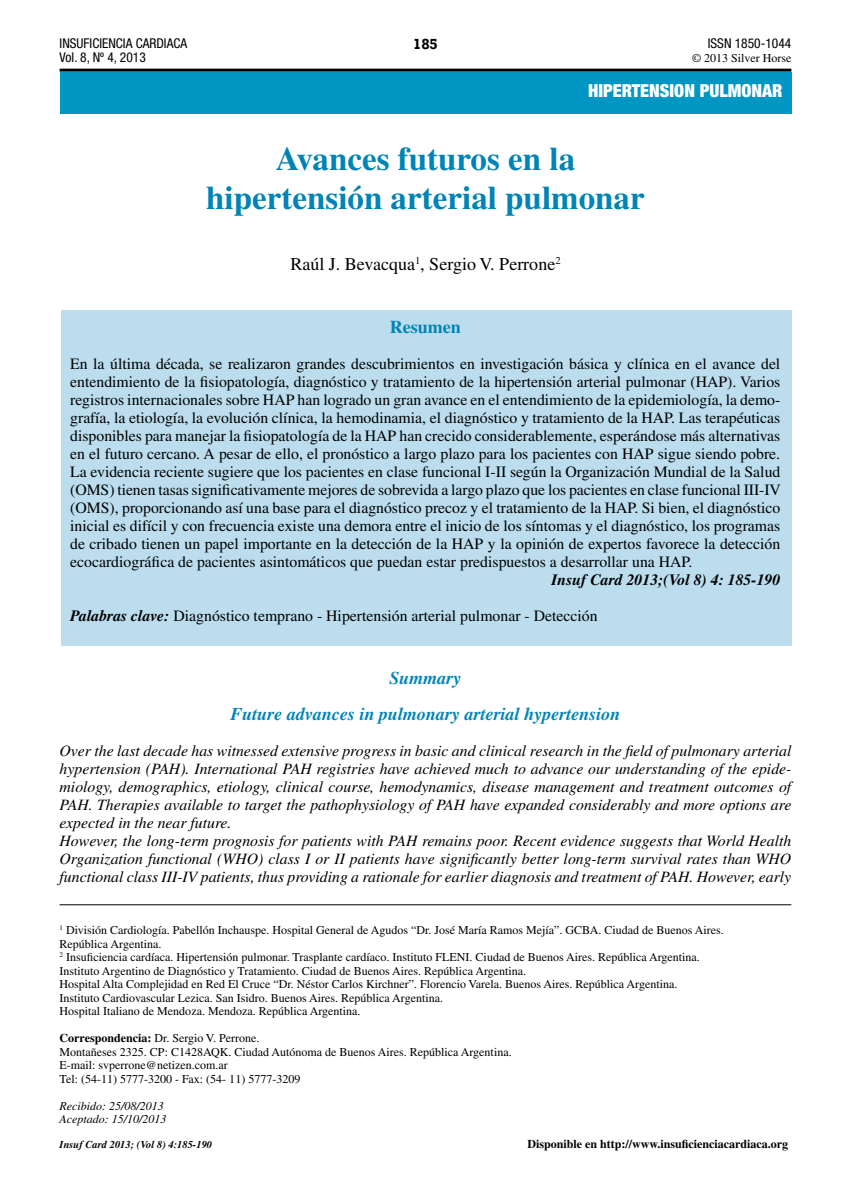
<style>
.page{position:relative;width:851px;height:1191px;background:#fff}
.page>*{position:absolute;margin:0;border:0;box-sizing:border-box;transform-origin:0 0}
.t1{font:700 33px/39px "Times LT Std";color:#0084b5;text-align:center}
.t2{font:italic 700 18px/36px "Times LT Std";color:#0084b5;text-align:center}
.t3{font:18px "Times LT Std";color:#000}
.t4{font:900 condensed 18px "Helvetica Neue LT Std";color:#fff}
.t5{font:700 18px "Times LT Std";color:#0084b5}
.t6{font:15.75px/18px "Times LT Std";color:#000;text-align:justify}
.t7{font:italic 15.75px/18px "Times LT Std";color:#000}
.t8{font:italic 700 15.75px "Times LT Std";color:#000}
.t9{font:700 15px "Rockwell";color:#000}
.t10{font:condensed 13.5px/14.4px "Helvetica Neue LT Std";color:#000}
.t11{font:12px/13.5px "Times LT Std";color:#000}
.t12{font:700 12px "Times LT Std";color:#000}
.t13{font:italic 12px/13.5px "Times LT Std";color:#000}
.t14{font:700 condensed 12px "Helvetica Neue LT Std";color:#000}
.t15{font:italic 700 10.5px "Times LT Std";color:#000}
.s1{font-weight:700;font-style:italic}
.s2{font-weight:700}
</style>
<div class="page">
<hr style="left:60px;top:69px;width:731px;height:3px;background:#000">
<hr style="left:60px;top:904px;width:731px;height:1px;background:#000">
<div style="left:61px;top:310px;width:730px;height:335px;background:#bbdded"></div>
<div style="left:60px;top:72px;width:731px;height:41px;background:#0096c3"></div>
<p class="t10" style="left:60px;top:36px;width:129px">INSUFICIENCIA CARDIACA<br>Vol. 8, Nº 4, 2013</p>
<p class="t9" style="left:413px;top:34px;width:26px">185</p>
<p class="t14" style="left:702px;top:35px;width:91px">RJ Bevacqua y col.</p>
<p class="t10" style="left:707px;top:36px;width:85px">ISSN 1850-1044</p>
<p class="t11" style="left:692px;top:51px;width:101px">© 2013 Silver Horse</p>
<p class="t4" style="left:588px;top:80px;width:196px">HIPERTENSION PULMONAR</p>
<h1 class="t1" style="left:206px;top:139px;width:440px">Avances futuros en la hipertensión arterial pulmonar</h1>
<p class="t3" style="left:290px;top:254px;width:271px">Raúl J. Bevacqua<sup>1</sup>, Sergio V. Perrone<sup>2</sup></p>
<p class="t5" style="left:390px;top:316px;width:72px">Resumen</p>
<p class="t6" style="left:70px;top:355px;width:712px">En la última década, se realizaron grandes descubrimientos en investigación básica y clínica en el avance del entendimiento de la fisiopatología, diagnóstico y tratamiento de la hipertensión arterial pulmonar (HAP). Varios registros internacionales sobre HAP han logrado un gran avance en el entendimiento de la epidemiología, la demo&shy;grafía, la etiología, la evolución clínica, la hemodinamia, el diagnóstico y tratamiento de la HAP. Las terapéuticas disponibles para manejar la fisiopatología de la HAP han crecido considerablemente, esperándose más alternativas en el futuro cercano. A pesar de ello, el pronóstico a largo plazo para los pacientes con HAP sigue siendo pobre.<br>La evidencia reciente sugiere que los pacientes en clase funcional I-II según la Organización Mundial de la Salud (OMS) tienen tasas significativamente mejores de sobrevida a largo plazo que los pacientes en clase funcional III-IV (OMS), proporcionando así una base para el diagnóstico precoz y el tratamiento de la HAP. Si bien, el diagnóstico inicial es difícil y con frecuencia existe una demora entre el inicio de los síntomas y el diagnóstico, los programas de cribado tienen un papel importante en la detección de la HAP y la opinión de expertos favorece la detección ecocardiográfica de pacientes asintomáticos que puedan estar predispuestos a desarrollar una HAP.</p>
<p class="t8" style="left:551px;top:570px;width:230px">Insuf Card 2013;(Vol 8) 4: 185-190</p>
<p class="t6" style="left:70px;top:607px;width:529px"><span class="s1">Palabras clave:</span> Diagnóstico temprano - Hipertensión arterial pulmonar - Detección</p>
<p class="t2" style="left:230px;top:659px;width:391px">Summary<br>Future advances in pulmonary arterial hypertension</p>
<p class="t7" style="left:60px;top:741px;width:733px">Over the last decade has witnessed extensive progress in basic and clinical research in the field of pulmonary arterial hypertension (PAH). International PAH registries have achieved much to advance our understanding of the epide&shy;miology, demographics, etiology, clinical course, hemodynamics, disease management and treatment outcomes of PAH. Therapies available to target the pathophysiology of PAH have expanded considerably and more options are expected in the near future.<br>However, the long-term prognosis for patients with PAH remains poor. Recent evidence suggests that World Health Organization functional (WHO) class I or II patients have significantly better long-term survival rates than WHO functional class III-IV patients, thus providing a rationale for earlier diagnosis and treatment of PAH. However, early</p>
<p class="t11" style="left:60px;top:923px;width:665px"><sup>1</sup> División Cardiología. Pabellón Inchauspe. Hospital General de Agudos “Dr. José María Ramos Mejía”. GCBA. Ciudad de Buenos Aires.<br>República Argentina.<br><sup>2</sup> Insuficiencia cardíaca. Hipertensión pulmonar. Trasplante cardíaco. Instituto FLENI. Ciudad de Buenos Aires. República Argentina.<br>Instituto Argentino de Diagnóstico y Tratamiento. Ciudad de Buenos Aires. República Argentina.<br>Hospital Alta Complejidad en Red El Cruce “Dr. Néstor Carlos Kirchner”. Florencio Varela. Buenos Aires. República Argentina.<br>Instituto Cardiovascular Lezica. San Isidro. Buenos Aires. República Argentina.<br>Hospital Italiano de Mendoza. Mendoza. República Argentina.</p>
<p class="t11" style="left:60px;top:1031px;width:453px"><span class="s2">Correspondencia:</span> Dr. Sergio V. Perrone.<br>Montañeses 2325. CP: C1428AQK. Ciudad Autónoma de Buenos Aires. República Argentina.<br>E-mail: svperrone@netizen.com.ar<br>Tel: (54-11) 5777-3200 - Fax: (54- 11) 5777-3209</p>
<p class="t13" style="left:60px;top:1099px;width:108px">Recibido: 25/08/2013<br>Aceptado: 15/10/2013</p>
<p class="t15" style="left:60px;top:1137px;width:154px">Insuf Card 2013; (Vol 8) 4:185-190</p>
<p class="t12" style="left:527px;top:1137px;width:262px">Disponible en http://www.insuficienciacardiaca.org</p>
</div>
